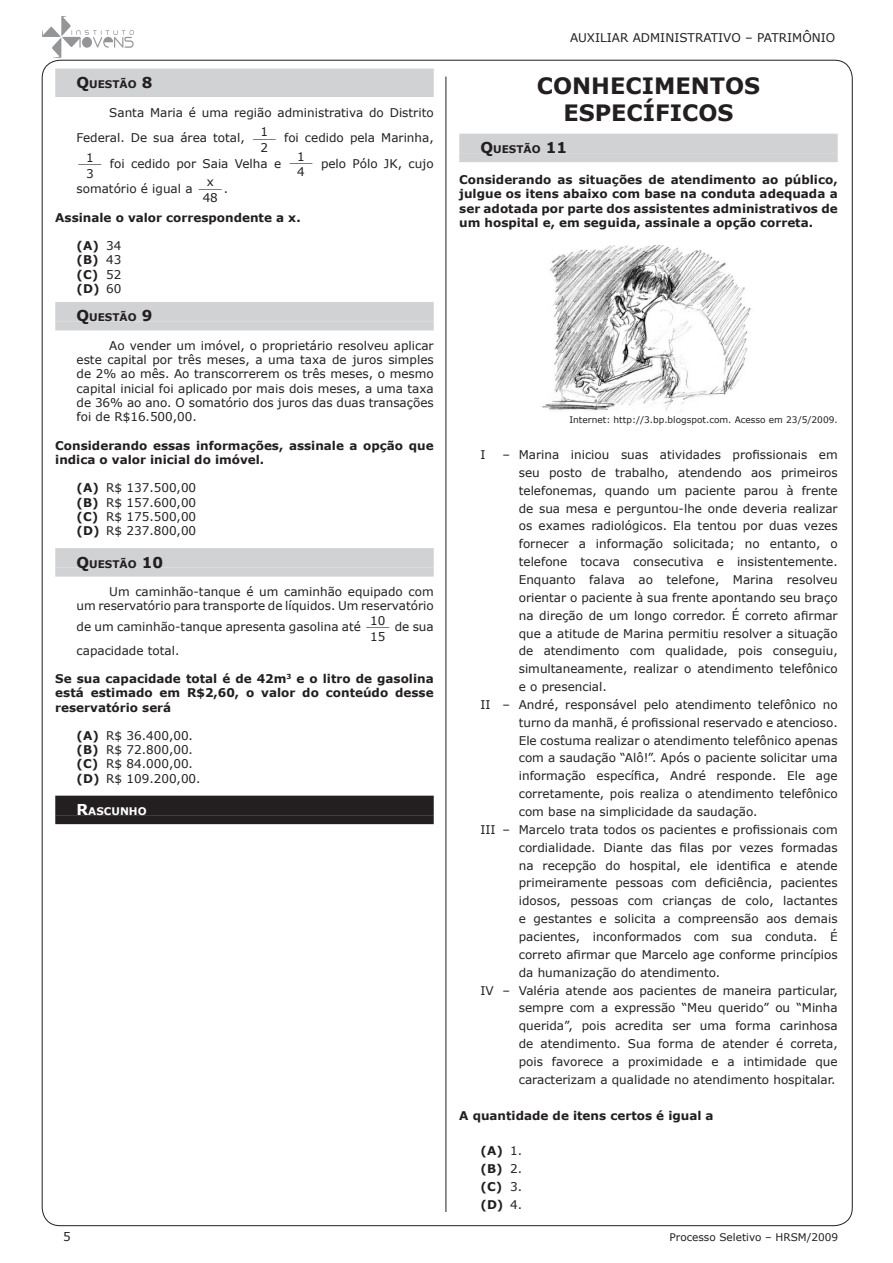
<style>
.page{position:relative;width:893px;height:1263px;background:#fff}
.page>*{position:absolute;margin:0;border:0;box-sizing:border-box;transform-origin:0 0}
.Conhecimento{font:700 22.5px/27px "Verdana";color:#231f20;text-align:center}
.Itens{font:12px/17.9px "Verdana";color:#231f20}
.Texto{font:12px/14.2px "Verdana";color:#231f20}
.Enunciado{font:700 12px/14.4px "Verdana";color:#231f20;text-align:justify}
.Alternativas{font:12px "Verdana";color:#231f20}
.Alternativas-2{font:700 12px "Verdana";color:#231f20}
.Questoes{font:700 10.5px "Verdana";color:#231f20}
.t1{font:10.5px "Verdana";color:#231f20}
.Rascunho{font:700 10.5px "Verdana";color:#fff}
.Fonte_Texto{font:9px "Verdana";color:#231f20}
.s1{font-size:15px}
.s2{font-weight:400}
.s3{font-weight:700}
</style>
<div class="page">
<hr style="left:446px;top:77px;width:1px;height:1135px;background:#231f20">
<svg style="left:42px;top:16px;width:92px;height:42px"></svg>
<div style="left:55px;top:69px;width:379px;height:19px;background:#d1d2d4"></div>
<div style="left:55px;top:88px;width:379px;height:9px;background:#d1d2d4"></div>
<div style="left:55px;top:302px;width:379px;height:19px;background:#d1d2d4"></div>
<div style="left:55px;top:321px;width:379px;height:9px;background:#d1d2d4"></div>
<div style="left:55px;top:548px;width:379px;height:20px;background:#d1d2d4"></div>
<div style="left:55px;top:568px;width:379px;height:9px;background:#d1d2d4"></div>
<div style="left:55px;top:796px;width:379px;height:19px;background:#231f20"></div>
<div style="left:55px;top:815px;width:379px;height:9px;background:#231f20"></div>
<div style="left:459px;top:134px;width:379px;height:19px;background:#d1d2d4"></div>
<div style="left:459px;top:153px;width:379px;height:9px;background:#d1d2d4"></div>
<img style="left:542px;top:246px;width:209px;height:166px">
<p class="Questoes" style="left:77px;top:78px;width:77px"><span class="s1">Q</span>UESTÃO <span class="s1">8</span></p>
<p class="Texto" style="left:77px;top:99px;width:359px;line-height:25.5px;text-indent:33px">Santa Maria é uma região administrativa do Distrito<br>Federal. De sua área total,</p>
<p class="Itens" style="left:261px;top:123px;width:9px;line-height:15.9px">1<br>2</p>
<p class="Texto" style="left:284px;top:130px;width:151px">foi cedido pela Marinha,</p>
<p class="Itens" style="left:253px;top:124px;width:24px">___</p>
<p class="Itens" style="left:297px;top:148px;width:9px;line-height:15.9px">1<br>4</p>
<p class="Texto" style="left:321px;top:156px;width:114px">pelo Pólo JK, cujo</p>
<p class="Itens" style="left:86px;top:149px;width:9px;line-height:15.9px">1<br>3</p>
<p class="Texto" style="left:110px;top:156px;width:173px">foi cedido por Saia Velha e</p>
<p class="Itens" style="left:290px;top:148px;width:24px">___</p>
<p class="Itens" style="left:79px;top:149px;width:24px">___</p>
<p class="Itens" style="left:203px;top:173px;width:17px;line-height:15.9px;text-align:center">x<br>48</p>
<p class="Texto" style="left:224px;top:181px;width:6px">.</p>
<p class="Enunciado" style="left:55px;top:210px;width:247px">Assinale o valor correspondente a x.</p>
<p class="Alternativas-2" style="left:77px;top:238px;width:47px">(A) <span class="s2">34</span></p>
<p class="Alternativas-2" style="left:77px;top:252px;width:47px">(B) <span class="s2">43</span></p>
<p class="Alternativas-2" style="left:77px;top:267px;width:47px">(C) <span class="s2">52</span></p>
<p class="Alternativas-2" style="left:77px;top:281px;width:47px">(D) <span class="s2">60</span></p>
<p class="Questoes" style="left:77px;top:311px;width:77px"><span class="s1">Q</span>UESTÃO <span class="s1">9</span></p>
<p class="Texto" style="left:77px;top:338px;width:359px;text-align:justify;text-indent:33px">Ao vender um imóvel, o proprietário resolveu aplicar este capital por três meses, a uma taxa de juros simples de 2% ao mês. Ao transcorrerem os três meses, o mesmo capital inicial foi aplicado por mais dois meses, a uma taxa de 36% ao ano. O somatório dos juros das duas transações foi de R$16.500,00.</p>
<p class="Enunciado" style="left:55px;top:438px;width:380px">Considerando essas informações, assinale a opção que indica o valor inicial do imóvel.</p>
<p class="Alternativas" style="left:77px;top:480px;width:121px"><span class="s3">(A)</span> R$ 137.500,00</p>
<p class="Alternativas" style="left:77px;top:495px;width:121px"><span class="s3">(B)</span> R$ 157.600,00</p>
<p class="Alternativas" style="left:77px;top:509px;width:121px"><span class="s3">(C)</span> R$ 175.500,00</p>
<p class="Alternativas" style="left:77px;top:523px;width:121px"><span class="s3">(D)</span> R$ 237.800,00</p>
<p class="Questoes" style="left:77px;top:557px;width:88px"><span class="s1">Q</span>UESTÃO <span class="s1">10</span></p>
<p class="Texto" style="left:77px;top:583px;width:359px;text-align:right">Um caminhão-tanque é um caminhão equipado com<br>um reservatório para transporte de líquidos. Um reservatório</p>
<p class="Texto" style="left:77px;top:619px;width:286px">de um caminhão-tanque apresenta gasolina até</p>
<p class="Itens" style="left:366px;top:613px;width:24px">___</p>
<p class="Texto" style="left:77px;top:181px;width:118px">somatório é igual a</p>
<p class="Itens" style="left:199px;top:174px;width:24px">___</p>
<p class="Itens" style="left:370px;top:612px;width:17px;line-height:15.9px">10<br>15</p>
<p class="Texto" style="left:395px;top:619px;width:41px">de sua</p>
<p class="Texto" style="left:77px;top:643px;width:104px">capacidade total.</p>
<p class="Enunciado" style="left:55px;top:671px;width:380px">Se sua capacidade total é de 42m<sup>3</sup> e o litro de gasolina está estimado em R$2,60, o valor do conteúdo desse reservatório será</p>
<p class="Alternativas" style="left:77px;top:727px;width:118px"><span class="s3">(A)</span> R$ 36.400,00.</p>
<p class="Alternativas" style="left:77px;top:742px;width:118px"><span class="s3">(B)</span> R$ 72.800,00.</p>
<p class="Alternativas" style="left:77px;top:756px;width:118px"><span class="s3">(C)</span> R$ 84.000,00.</p>
<p class="Alternativas" style="left:77px;top:771px;width:126px"><span class="s3">(D)</span> R$ 109.200,00.</p>
<p class="Rascunho" style="left:77px;top:805px;width:72px"><span class="s1">R</span>ASCUNHO</p>
<p class="Itens" style="left:63px;top:1227px;width:9px">5</p>
<p class="Itens" style="left:570px;top:28px;width:267px">AUXILIAR ADMINISTRATIVO – PATRIMÔNIO</p>
<p class="Conhecimento" style="left:537px;top:71px;width:91px">Conhecimentos<br>Espec</p>
<p class="Conhecimento" style="left:643px;top:98px;width:29px">íficos</p>
<p class="Questoes" style="left:480px;top:143px;width:88px"><span class="s1">Q</span>UESTÃO <span class="s1">11</span></p>
<p class="Enunciado" style="left:459px;top:172px;width:380px">Considerando as situações de atendimento ao público, julgue os itens abaixo com base na conduta adequada a ser adotada por parte dos assistentes administrativos de um hospital e, em seguida, assinale a opção correta.</p>
<p class="Fonte_Texto" style="left:569px;top:414px;width:270px">Internet: http://3.bp.blogspot.com. Acesso em 23/5/2009.</p>
<p class="Itens" style="left:480px;top:445px;width:7px">I</p>
<p class="Itens" style="left:519px;top:445px;width:320px;text-align:justify;text-indent:-16px">– Marina iniciou suas atividades profissionais em seu posto de trabalho, atendendo aos primeiros telefonemas, quando um paciente parou à frente de sua mesa e perguntou-lhe onde deveria realizar os exames radiológicos. Ela tentou por duas vezes fornecer a informação solicitada; no entanto, o telefone tocava consecutiva e insistentemente.<br>Enquanto falava ao telefone, Marina resolveu orientar o paciente à sua frente apontando seu braço na direção de um longo corredor. É correto afirmar que a atitude de Marina permitiu resolver a situação de atendimento com qualidade, pois conseguiu, simultaneamente, realizar o atendimento telefônico e o presencial.</p>
<p class="Itens" style="left:519px;top:695px;width:320px;text-align:justify;text-indent:-38px">II – André, responsável pelo atendimento telefônico no turno da manhã, é profissional reservado e atencioso.<br>Ele costuma realizar o atendimento telefônico apenas com a saudação “Alô!”. Após o paciente solicitar uma informação específica, André responde. Ele age corretamente, pois realiza o atendimento telefônico com base na simplicidade da saudação.</p>
<p class="Itens" style="left:519px;top:820px;width:320px;text-align:justify;text-indent:-38px">III – Marcelo trata todos os pacientes e profissionais com cordialidade. Diante das filas por vezes formadas na recepção do hospital, ele identifica e atende primeiramente pessoas com deficiência, pacientes idosos, pessoas com crianças de colo, lactantes e gestantes e solicita a compreensão aos demais pacientes, inconformados com sua conduta. É correto afirmar que Marcelo age conforme princípios da humanização do atendimento.</p>
<p class="Itens" style="left:519px;top:981px;width:320px;text-align:justify;text-indent:-38px">IV – Valéria atende aos pacientes de maneira particular, sempre com a expressão “Meu querido” ou “Minha querida”, pois acredita ser uma forma carinhosa de atendimento. Sua forma de atender é correta, pois favorece a proximidade e a intimidade que caracterizam a qualidade no atendimento hospitalar.</p>
<p class="Enunciado" style="left:459px;top:1107px;width:256px">A quantidade de itens certos é igual a</p>
<p class="Alternativas-2" style="left:480px;top:1143px;width:43px">(A) <span class="s2">1.</span></p>
<p class="Alternativas-2" style="left:480px;top:1161px;width:43px">(B) <span class="s2">2.</span></p>
<p class="Alternativas-2" style="left:480px;top:1179px;width:43px">(C) <span class="s2">3.</span></p>
<p class="Alternativas-2" style="left:480px;top:1197px;width:43px">(D) <span class="s2">4.</span></p>
<p class="t1" style="left:669px;top:1230px;width:170px">Processo Seletivo – HRSM/2009</p>
</div>
